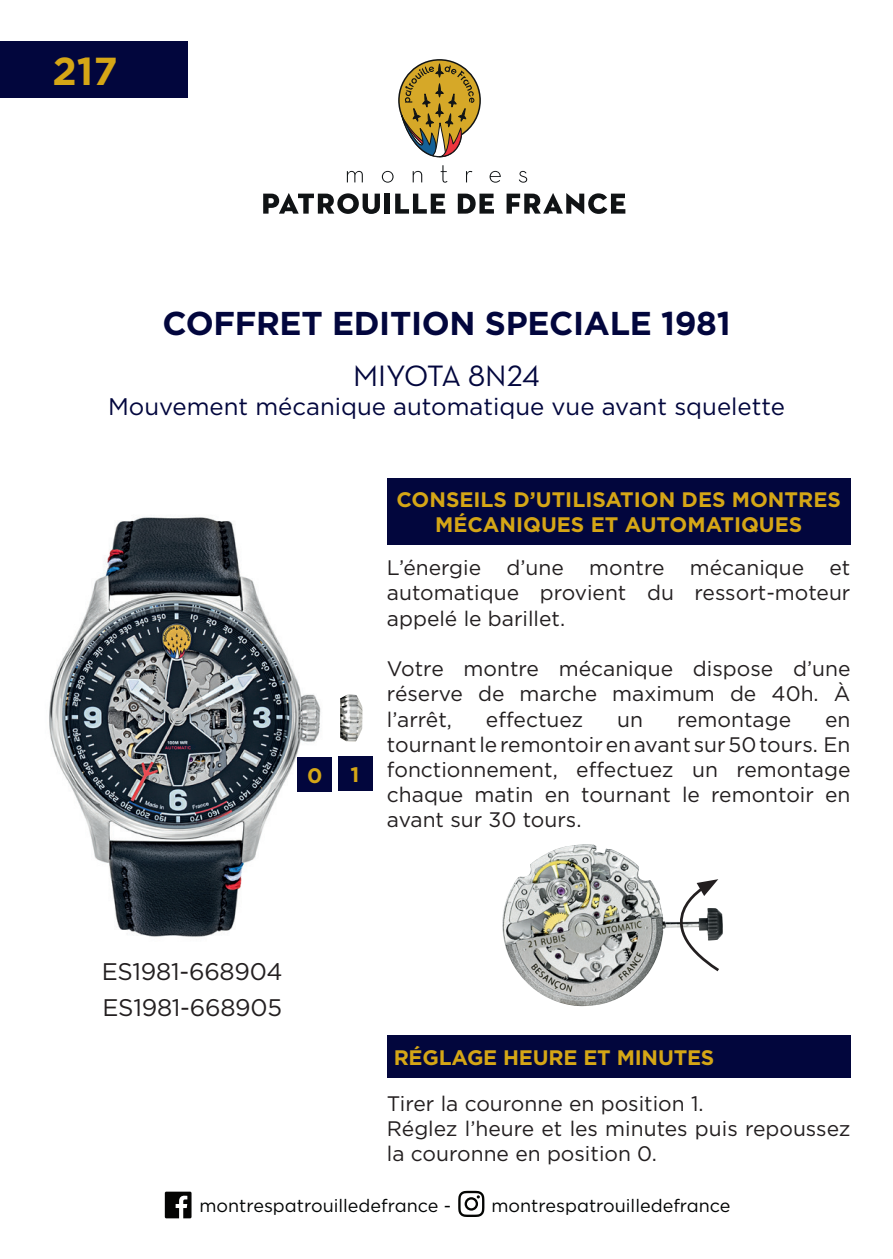
<style>
.page{position:relative;width:893px;height:1259px;background:#fff}
.page>*{position:absolute;margin:0;border:0;box-sizing:border-box;transform-origin:0 0}
.t1{font:700 39px "Gotham";color:#d5a616}
.t2{font:700 33px "Gotham";letter-spacing:-.01em;color:#02063d}
.t3{font:30px "Neutraface Text";letter-spacing:-.005em;color:#02063d}
.t4{font:24px "Gotham";color:#02063d}
.t5{font:24px/36px "Gotham";letter-spacing:-.01em;color:#231f20}
.t6{font:21px/25.2px "Gotham";color:#231f20;text-align:justify}
.t7{font:700 21px/25.2px "Gotham";color:#d5a616;text-align:center}
.t8{font:18px "Gotham";color:#020404}
</style>
<div class="page">
<svg style="left:263px;top:193px;width:117px;height:21px"></svg>
<div style="left:385px;top:194px;width:5px;height:20px;background:#101315"></div>
<svg style="left:395px;top:194px;width:50px;height:20px"></svg>
<svg style="left:458px;top:194px;width:36px;height:20px"></svg>
<svg style="left:507px;top:193px;width:118px;height:21px"></svg>
<svg style="left:347px;top:171px;width:16px;height:11px"></svg>
<svg style="left:382px;top:171px;width:12px;height:12px"></svg>
<svg style="left:413px;top:171px;width:9px;height:11px"></svg>
<svg style="left:441px;top:165px;width:6px;height:18px"></svg>
<svg style="left:466px;top:171px;width:6px;height:11px"></svg>
<svg style="left:490px;top:171px;width:11px;height:12px"></svg>
<svg style="left:519px;top:171px;width:8px;height:12px"></svg>
<svg style="left:398px;top:59px;width:83px;height:99px"></svg>
<div style="left:387px;top:1035px;width:463px;height:42px;background:#02063d"></div>
<div style="left:0;top:42px;width:187px;height:56px;background:#02063d"></div>
<div style="left:387px;top:477px;width:463px;height:67px;background:#02063d"></div>
<img style="left:49px;top:517px;width:292px;height:420px">
<img style="left:340px;top:694px;width:23px;height:47px">
<div style="left:338px;top:756px;width:34px;height:34px;background:#02063d"></div>
<div style="left:298px;top:757px;width:34px;height:34px;background:#02063d"></div>
<img style="left:502px;top:844px;width:221px;height:163px">
<svg style="left:644px;top:879px;width:78px;height:95px"></svg>
<svg style="left:165px;top:1191px;width:27px;height:27px"></svg>
<svg style="left:458px;top:1190px;width:26px;height:27px"></svg>
<h1 class="t1" style="left:53px;top:46px;width:66px">217</h1>
<h2 class="t2" style="left:162px;top:302px;width:570px">COFFRET EDITION SPECIALE 1981</h2>
<h3 class="t3" style="left:353px;top:357px;width:188px">MIYOTA 8N24</h3>
<p class="t4" style="left:108px;top:391px;width:678px">Mouvement mécanique automatique vue avant squelette</p>
<p class="t7" style="left:307px;top:762px;width:17px">0</p>
<p class="t7" style="left:351px;top:761px;width:10px">1</p>
<p class="t7" style="left:397px;top:487px;width:446px">CONSEILS D’UTILISATION DES MONTRES<br>MÉCANIQUES ET AUTOMATIQUES</p>
<p class="t6" style="left:387px;top:555px;width:465px">L’énergie d’une montre mécanique et automatique provient du ressort-moteur appelé le barillet.</p>
<p class="t6" style="left:387px;top:655px;width:465px">Votre montre mécanique dispose d’une réserve de marche maximum de 40h. À l’arrêt,</p>
<p class="t6" style="left:486px;top:706px;width:99px">effectuez</p>
<p class="t6" style="left:617px;top:706px;width:27px">un</p>
<p class="t6" style="left:677px;top:706px;width:115px">remontage</p>
<p class="t6" style="left:387px;top:706px;width:465px;text-indent:438px">en tournant le remontoir en avant sur 50 tours. En fonctionnement, effectuez un remontage chaque matin en tournant le remontoir en avant sur 30 tours.</p>
<p class="t5" style="left:102px;top:953px;width:183px">ES1981-668904<br>ES1981-668905</p>
<p class="t7" style="left:394px;top:1044px;width:322px">RÉGLAGE HEURE ET MINUTES</p>
<p class="t6" style="left:387px;top:1090px;width:465px;text-align:left">Tirer la couronne en position 1.<br>Réglez l’heure et les minutes puis repoussez la couronne en position 0.</p>
<p class="t8" style="left:199px;top:1194px;width:253px">montrespatrouilledefrance -</p>
<p class="t8" style="left:491px;top:1194px;width:241px">montrespatrouilledefrance</p>
</div>
